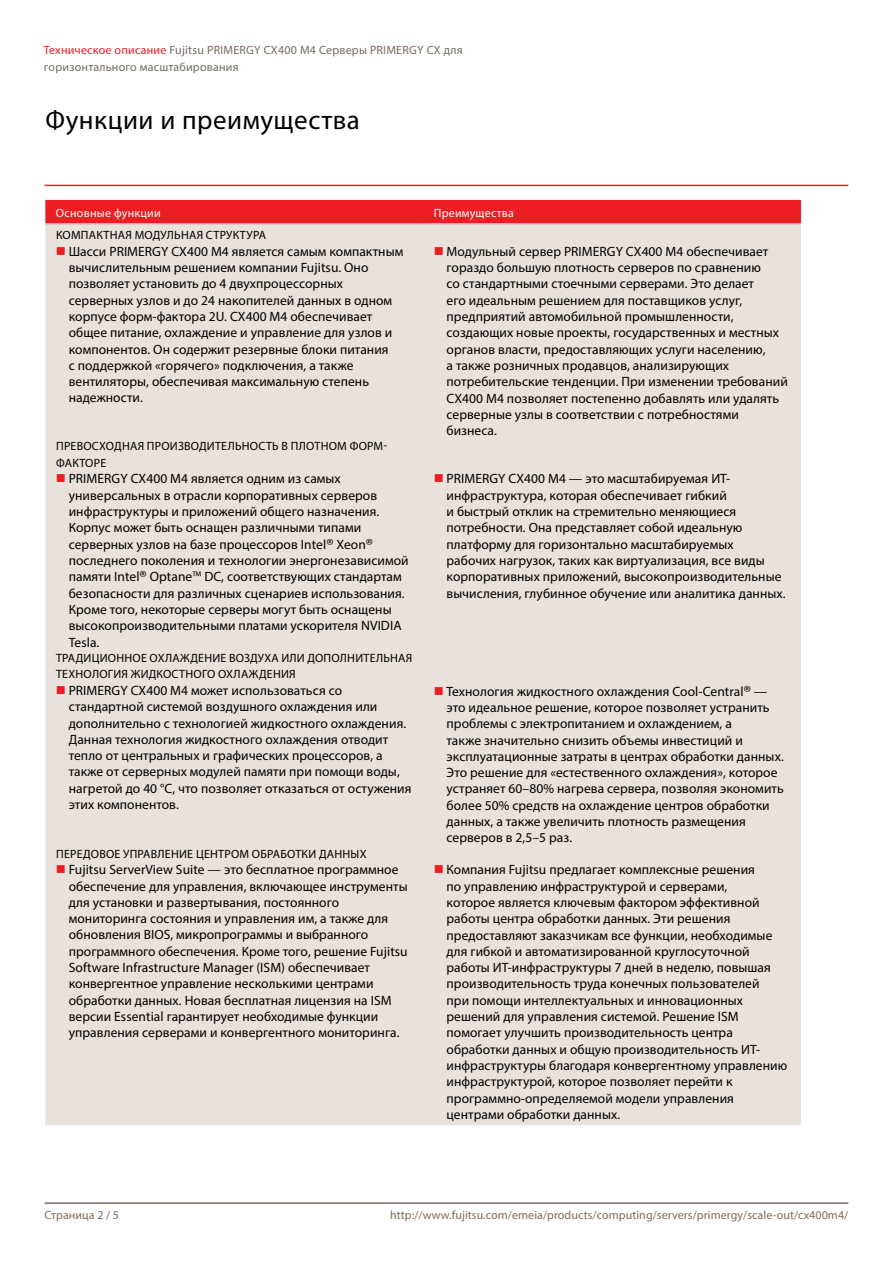
<style>
.page{position:relative;width:893px;height:1263px;background:#fff}
.page>*{position:absolute;margin:0;border:0;box-sizing:border-box;transform-origin:0 0}
.t1{font:27px "Myriad Pro";letter-spacing:.02em;color:#000}
.t2{font:13.5px/16.4px "Myriad Pro";letter-spacing:.005em;color:#000}
.t3{font:12px/16.5px "Myriad Pro";letter-spacing:.02em;color:#000}
.t4{font:12px "Myriad Pro";letter-spacing:.005em;color:#806b5b}
.t5{font:12px/16.4px "Myriad Pro";letter-spacing:.02em;color:#79695e}
.t6{font:12px "Myriad Pro";letter-spacing:.02em;color:#fff}
.s1{color:#ed1d24}
.s2{font-family:"Fujitsu Sans";font-weight:300}
</style>
<div class="page">
<hr style="left:45px;top:1202px;width:803px;height:2px;background:#806b5b">
<div style="left:45px;top:200px;width:756px;height:23px;background:#ed1d24"></div>
<div style="left:45px;top:225px;width:756px;height:900px;background:#e9e1db"></div>
<hr style="left:45px;top:223px;width:378px;height:2px;background:#c9bbb0">
<hr style="left:423px;top:223px;width:378px;height:2px;background:#c9bbb0">
<hr style="left:45px;top:185px;width:803px;height:1px;background:#ed1d24">
<svg style="left:57px;top:247px;width:8px;height:8px"></svg>
<svg style="left:435px;top:247px;width:8px;height:8px"></svg>
<svg style="left:57px;top:474px;width:8px;height:8px"></svg>
<svg style="left:435px;top:475px;width:8px;height:7px"></svg>
<svg style="left:57px;top:686px;width:8px;height:8px"></svg>
<svg style="left:435px;top:687px;width:8px;height:8px"></svg>
<svg style="left:57px;top:865px;width:8px;height:8px"></svg>
<svg style="left:435px;top:865px;width:8px;height:8px"></svg>
<p class="t5" style="left:44px;top:42px;width:420px"><span class="s1">Техническое описание</span> Fujitsu PRIMERGY CX400 M4 Серверы PRIMERGY CX для горизонтального масштабирования</p>
<h1 class="t1" style="left:45px;top:103px;width:316px">Функции и преимущества</h1>
<p class="t6" style="left:56px;top:206px;width:106px">Основные функции</p>
<p class="t6" style="left:434px;top:206px;width:82px">Преимущества</p>
<p class="t3" style="left:56px;top:227px;width:211px">КОМПАКТНАЯ МОДУЛЬНАЯ СТРУКТУРА</p>
<p class="t2" style="left:69px;top:243px;width:336px">Шасси PRIMERGY CX400 M4 является самым компактным вычислительным решением компании Fujitsu. Оно позволяет установить до 4 двухпроцессорных серверных узлов и до 24 накопителей данных в одном корпусе форм-фактора 2U. CX400 M4 обеспечивает общее питание, охлаждение и управление для узлов и компонентов. Он содержит резервные блоки питания<br>с поддержкой «горячего» подключения, а также вентиляторы, обеспечивая максимальную степень надежности.</p>
<p class="t2" style="left:447px;top:243px;width:343px">Модульный сервер PRIMERGY CX400 M4 обеспечивает гораздо большую плотность серверов по сравнению<br>со стандартными стоечными серверами. Это делает<br>его идеальным решением для поставщиков услуг, предприятий автомобильной промышленности, создающих новые проекты, государственных и местных органов власти, предоставляющих услуги населению,<br>а также розничных продавцов, анализирующих потребительские тенденции. При изменении требований CX400 M4 позволяет постепенно добавлять или удалять серверные узлы в соответствии с потребностями бизнеса.</p>
<p class="t3" style="left:56px;top:438px;width:333px">ПРЕВОСХОДНАЯ ПРОИЗВОДИТЕЛЬНОСТЬ В ПЛОТНОМ ФОРМ-<br>ФАКТОРЕ</p>
<p class="t2" style="left:69px;top:470px;width:341px">PRIMERGY CX400 M4 является одним из самых универсальных в отрасли корпоративных серверов инфраструктуры и приложений общего назначения.<br>Корпус может быть оснащен различными типами серверных узлов на базе процессоров Intel<span class="s2">®</span> Xeon<span class="s2">® </span>последнего поколения и технологии энергонезависимой памяти Intel<span class="s2">®</span> Optane<span class="s2">™</span> DC, соответствующих стандартам безопасности для различных сценариев использования.<br>Кроме того, некоторые серверы могут быть оснащены высокопроизводительными платами ускорителя NVIDIA Tesla.</p>
<p class="t2" style="left:447px;top:471px;width:341px">PRIMERGY CX400 M4 — это масштабируемая ИТ&shy;инфраструктура, которая обеспечивает гибкий<br>и быстрый отклик на стремительно меняющиеся потребности. Она представляет собой идеальную платформу для горизонтально масштабируемых рабочих нагрузок, таких как виртуализация, все виды корпоративных приложений, высокопроизводительные вычисления, глубинное обучение или аналитика данных.</p>
<p class="t3" style="left:56px;top:649px;width:358px">ТРАДИЦИОННОЕ ОХЛАЖДЕНИЕ ВОЗДУХА ИЛИ ДОПОЛНИТЕЛЬНАЯ<br>ТЕХНОЛОГИЯ ЖИДКОСТНОГО ОХЛАЖДЕНИЯ</p>
<p class="t2" style="left:69px;top:682px;width:344px">PRIMERGY CX400 M4 может использоваться со стандартной системой воздушного охлаждения или дополнительно с технологией жидкостного охлаждения.<br>Данная технология жидкостного охлаждения отводит тепло от центральных и графических процессоров, а также от серверных модулей памяти при помощи воды, нагретой до 40 °C, что позволяет отказаться от остужения этих компонентов.</p>
<p class="t2" style="left:447px;top:683px;width:339px">Технология жидкостного охлаждения Cool-Central<span class="s2">®</span> — это идеальное решение, которое позволяет устранить проблемы с электропитанием и охлаждением, а<br>также значительно снизить объемы инвестиций и эксплуатационные затраты в центрах обработки данных.<br>Это решение для «естественного охлаждения», которое устраняет 60–80% нагрева сервера, позволяя экономить более 50% средств на охлаждение центров обработки данных, а также увеличить плотность размещения серверов в 2,5–5 раз.</p>
<p class="t3" style="left:56px;top:845px;width:312px">ПЕРЕДОВОЕ УПРАВЛЕНИЕ ЦЕНТРОМ ОБРАБОТКИ ДАННЫХ</p>
<p class="t2" style="left:69px;top:861px;width:340px">Fujitsu ServerView Suite — это бесплатное программное обеспечение для управления, включающее инструменты для установки и развертывания, постоянного мониторинга состояния и управления им, а также для обновления BIOS, микропрограммы и выбранного программного обеспечения. Кроме того, решение Fujitsu Software Infrastructure Manager (ISM) обеспечивает конвергентное управление несколькими центрами обработки данных. Новая бесплатная лицензия на ISM версии Essential гарантирует необходимые функции управления серверами и конвергентного мониторинга.</p>
<p class="t2" style="left:447px;top:861px;width:342px">Компания Fujitsu предлагает комплексные решения<br>по управлению инфраструктурой и серверами,<br>которое является ключевым фактором эффективной работы центра обработки данных. Эти решения предоставляют заказчикам все функции, необходимые для гибкой и автоматизированной круглосуточной работы ИТ-инфраструктуры 7 дней в неделю, повышая производительность труда конечных пользователей<br>при помощи интеллектуальных и инновационных решений для управления системой. Решение ISM помогает улучшить производительность центра обработки данных и общую производительность ИТ&shy;инфраструктуры благодаря конвергентному управлению инфраструктурой, которое позволяет перейти к программно-определяемой модели управления центрами обработки данных.</p>
<p class="t4" style="left:45px;top:1207px;width:76px">Страница 2 / 5</p>
<p class="t4" style="left:390px;top:1207px;width:460px">http://www.fujitsu.com/emeia/products/computing/servers/primergy/scale-out/cx400m4/</p>
</div>
